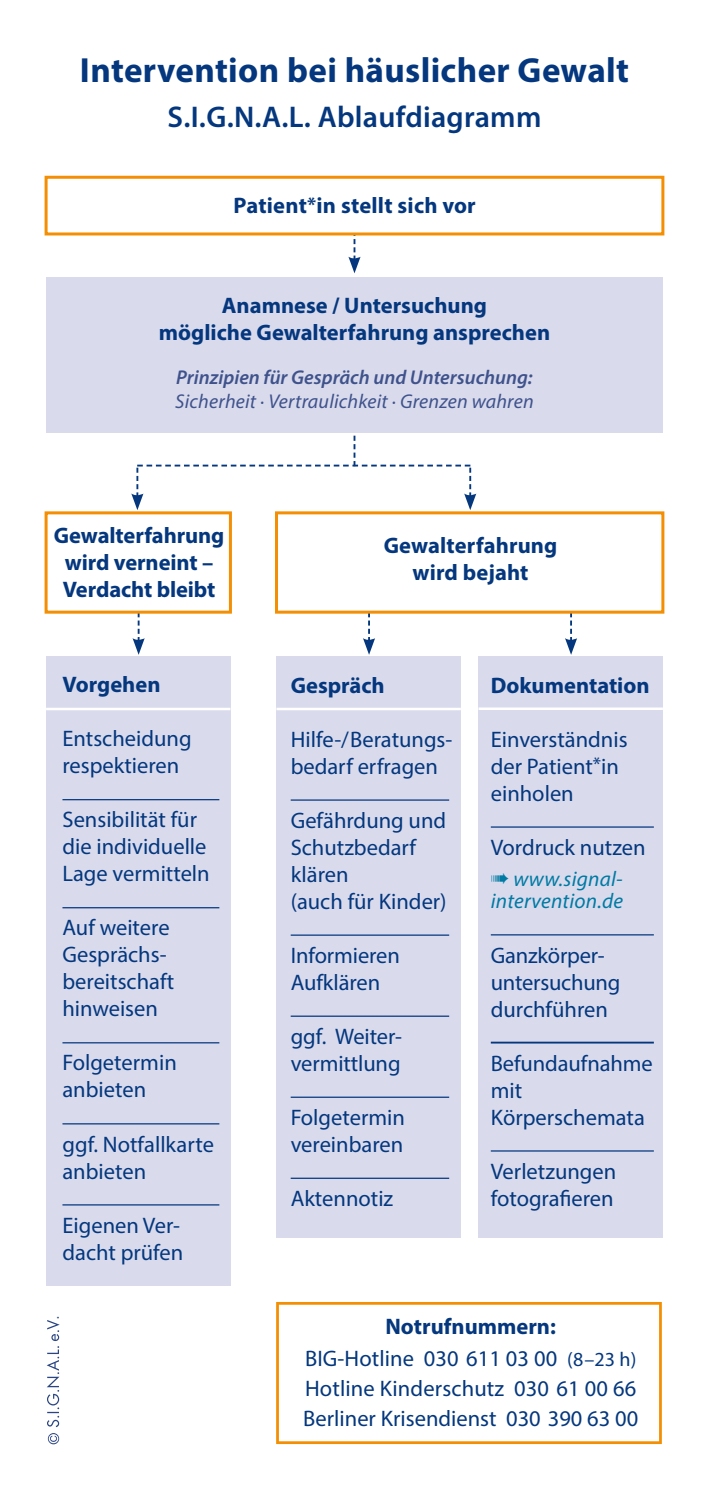
<style>
.page{position:relative;width:709px;height:1489px;background:#fff}
.page>*{position:absolute;margin:0;border:0;box-sizing:border-box;transform-origin:0 0}
.t1{font:700 35px "Myriad Pro";letter-spacing:.01em;color:#04377d}
.t2{font:600 30px "Myriad Pro";letter-spacing:.01em;color:#04377d}
.t3{font:22.5px/27px "Myriad Pro";color:#04377d}
.t4{font:700 22.5px/27px "Myriad Pro";color:#04377d;text-align:center}
.t5{font:italic 21.25px/22.5px "Myriad Pro";letter-spacing:.01em;color:#007aa3}
.t6{font:italic 20px "Myriad Pro";letter-spacing:.01em;color:#3f528b}
.t7{font:italic 600 20px "Myriad Pro";color:#3f528b}
.t8{font:15.5px "Futura Std";color:#2a4582}
.s1{font-size:20px}
.s2{font-weight:700}
</style>
<div class="page">
<svg style="left:565px;top:613px;width:12px;height:41px"></svg>
<svg style="left:363px;top:613px;width:12px;height:41px"></svg>
<svg style="left:133px;top:613px;width:12px;height:41px"></svg>
<svg style="left:348px;top:235px;width:12px;height:38px"></svg>
<div style="left:45px;top:176px;width:619px;height:59px;background:#fff;border:3px solid #f48e03"></div>
<div style="left:45px;top:511px;width:187px;height:102px;background:#fff;border:3px solid #f48e03"></div>
<div style="left:275px;top:511px;width:389px;height:102px;background:#fff;border:3px solid #f48e03"></div>
<div style="left:276px;top:656px;width:185px;height:581px;background:#d9dbed"></div>
<hr style="left:291px;top:799px;width:158px;height:1px;background:#04377d">
<hr style="left:291px;top:934px;width:158px;height:1px;background:#04377d">
<hr style="left:291px;top:1015px;width:158px;height:1px;background:#04377d">
<hr style="left:291px;top:1096px;width:158px;height:1px;background:#04377d">
<hr style="left:291px;top:1177px;width:158px;height:1px;background:#04377d">
<hr style="left:276px;top:707px;width:185px;height:3px;background:#fff">
<svg style="left:131px;top:435px;width:345px;height:75px"></svg>
<div style="left:46px;top:277px;width:617px;height:156px;background:#d9dbed"></div>
<div style="left:276px;top:1301px;width:386px;height:142px;border:3px solid #f48e03"></div>
<svg style="left:47px;top:1320px;width:13px;height:124px"></svg>
<div style="left:478px;top:656px;width:185px;height:581px;background:#d9dbed"></div>
<hr style="left:491px;top:826px;width:163px;height:1px;background:#04377d">
<hr style="left:491px;top:934px;width:163px;height:1px;background:#04377d">
<hr style="left:491px;top:1041px;width:163px;height:2px;background:#04377d">
<hr style="left:491px;top:1150px;width:163px;height:1px;background:#04377d">
<hr style="left:478px;top:707px;width:185px;height:3px;background:#fff">
<div style="left:46px;top:656px;width:184px;height:629px;background:#d9dbed"></div>
<hr style="left:62px;top:799px;width:157px;height:1px;background:#04377d">
<hr style="left:62px;top:907px;width:157px;height:1px;background:#04377d">
<hr style="left:62px;top:1042px;width:157px;height:1px;background:#04377d">
<hr style="left:62px;top:1123px;width:157px;height:1px;background:#04377d">
<hr style="left:62px;top:1204px;width:157px;height:1px;background:#04377d">
<hr style="left:46px;top:707px;width:184px;height:3px;background:#fff">
<h1 class="t1" style="left:80px;top:48px;width:550px">Intervention bei häuslicher Gewalt</h1>
<h2 class="t2" style="left:167px;top:98px;width:375px">S.I.G.N.A.L. Ablaufdiagramm</h2>
<p class="t4" style="left:234px;top:191px;width:243px">Patient<span class="s1">*</span>in stellt sich vor</p>
<p class="t4" style="left:159px;top:291px;width:393px">Anamnese / Untersuchung<br>mögliche Gewalterfahrung ansprechen</p>
<p class="t7" style="left:176px;top:364px;width:358px">Prinzipien für Gespräch und Untersuchung:</p>
<p class="t6" style="left:175px;top:388px;width:360px">Sicherheit · Vertraulichkeit · Grenzen wahren</p>
<p class="t4" style="left:54px;top:521px;width:172px">Gewalterfahrung wird verneint –<br>Verdacht bleibt</p>
<p class="t4" style="left:384px;top:531px;width:175px">Gewalterfahrung wird bejaht</p>
<p class="t4" style="left:62px;top:670px;width:100px">Vorgehen</p>
<p class="t3" style="left:62px;top:724px;width:131px">Entscheidung respektieren</p>
<p class="t3" style="left:62px;top:805px;width:149px">Sensibilität für die individuelle<br>Lage vermitteln</p>
<p class="t3" style="left:62px;top:913px;width:113px">Auf weitere<br>Gesprächs&shy;bereitschaft hinweisen</p>
<p class="t3" style="left:62px;top:1048px;width:116px">Folgetermin anbieten</p>
<p class="t3" style="left:62px;top:1129px;width:153px">ggf. Notfallkarte anbieten</p>
<p class="t3" style="left:62px;top:1210px;width:122px">Eigenen Ver&shy;dacht prüfen</p>
<p class="t8" style="left:43px;top:1319px;width:6px;rotate:-90deg">.</p>
<p class="t4" style="left:291px;top:670px;width:96px">Gespräch</p>
<p class="t3" style="left:291px;top:725px;width:163px">Hilfe-/Beratungs&shy;bedarf erfragen</p>
<p class="t3" style="left:291px;top:806px;width:157px">Gefährdung und<br>Schutzbedarf klären<br>(auch für Kinder)</p>
<p class="t3" style="left:291px;top:941px;width:111px">Informieren<br>Aufklären</p>
<p class="t3" style="left:291px;top:1022px;width:113px">ggf. Weiter&shy;vermittlung</p>
<p class="t3" style="left:291px;top:1103px;width:116px">Folgetermin vereinbaren</p>
<p class="t3" style="left:291px;top:1184px;width:104px">Aktennotiz</p>
<p class="t4" style="left:491px;top:670px;width:160px">Dokumentation</p>
<p class="t3" style="left:491px;top:725px;width:138px">Einverständnis der Patient<span class="s1">*</span>in einholen</p>
<p class="t3" style="left:491px;top:833px;width:156px">Vordruck nutzen</p>
<p class="t5" style="left:491px;top:867px;width:134px">➠ www.signal&shy;intervention.de</p>
<p class="t3" style="left:491px;top:941px;width:131px">Ganzkörper&shy;untersuchung durchführen</p>
<p class="t3" style="left:491px;top:1049px;width:163px">Befundaufnahme mit<br>Körperschemata</p>
<p class="t3" style="left:491px;top:1157px;width:127px">Verletzungen fotografieren</p>
<p class="t3" style="left:303px;top:1310px;width:336px;line-height:30.8px;text-align:center"><span class="s2">Notrufnummern:<br></span>BIG-Hotline 030 611 03 00 <span class="s1">(8–23 h)<br></span>Hotline Kinderschutz 030 61 00 66<br>Berliner Krisendienst 030 390 63 00</p>
</div>
